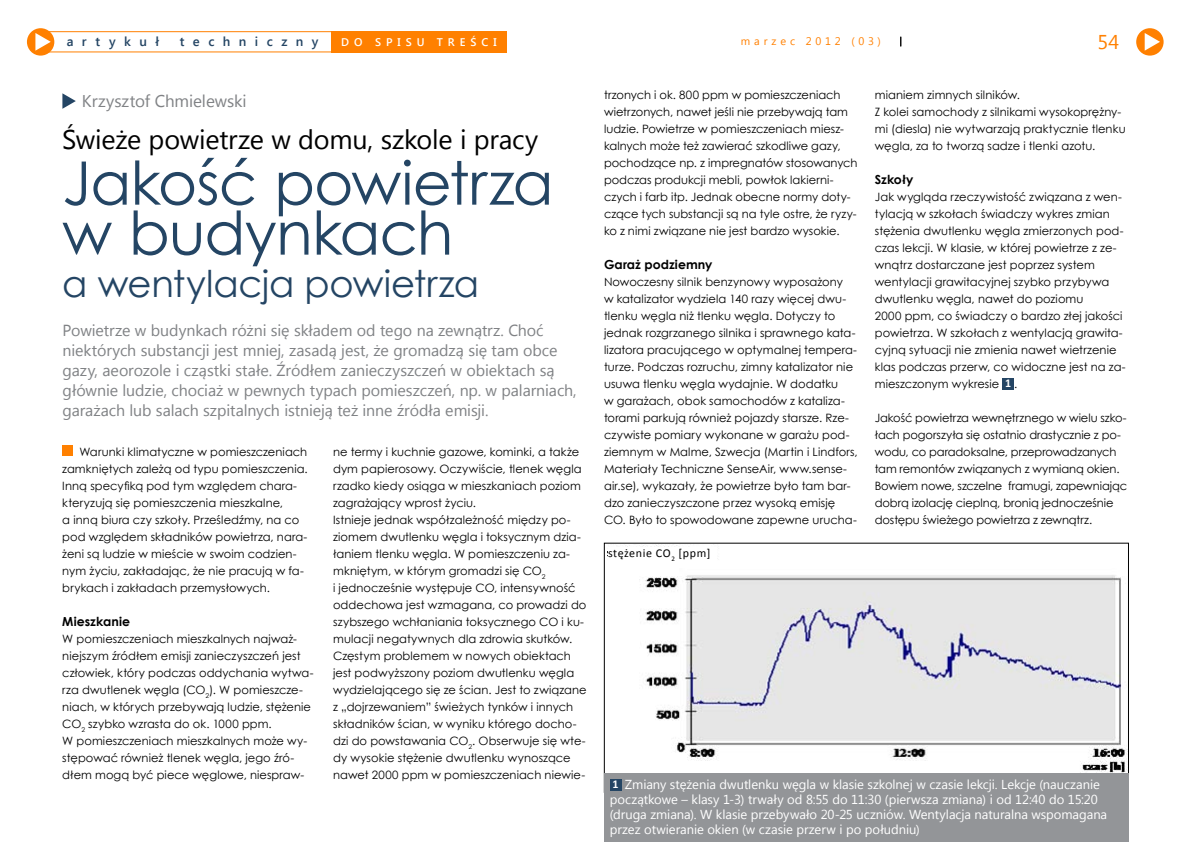
<style>
.page{position:relative;width:1191px;height:842px;background:#fff}
.page>*{position:absolute;margin:0;border:0;box-sizing:border-box;transform-origin:0 0}
.t1{font:60px/50px "Century Gothic";letter-spacing:-.015em;color:#244564}
.t2{font:37px "Century Gothic";letter-spacing:-.01em;color:#244564}
.t3{font:27px "Segoe UI";letter-spacing:-.01em;color:#000}
.t4{font:20px "Segoe UI";color:#ff8000}
.t5{font:17px "Segoe UI";letter-spacing:-.005em;color:#808285}
.t6{font:16px/20px "Segoe UI";letter-spacing:-.005em;color:#808285}
.t7{font:13px/15px "Segoe UI";letter-spacing:-.005em;color:#fff}
.t8{font:600 13px "Segoe UI";letter-spacing:.645em;color:#244564}
.t9{font:700 12.5px "Century Gothic";letter-spacing:.005em;color:#000}
.t10{font:12px "Calibri";letter-spacing:.045em;color:#000}
.t11{font:11.5px/17px "Century Gothic";letter-spacing:.005em;color:#000}
.t12{font:600 11.1px "Segoe UI";letter-spacing:.445em;color:#fff}
.t13{font:11px "Segoe UI";letter-spacing:.35em;color:#ff8000}
.s1{font-family:"Calibri";font-weight:700;font-size:12px;color:#fff}
.s2{font-family:"Calibri";font-weight:700;font-size:12px}
</style>
<div class="page">
<div style="left:27px;top:28px;width:27px;height:28px;background:#ff8000;border-radius:50%"></div>
<svg style="left:35px;top:33px;width:16px;height:17px"></svg>
<div style="left:1136px;top:28px;width:27px;height:28px;background:#ff8000;border-radius:50%"></div>
<svg style="left:1144px;top:33px;width:16px;height:18px"></svg>
<div style="left:33px;top:31px;width:310px;height:21px;border:1px solid #ff8000"></div>
<div style="left:331px;top:31px;width:176px;height:21px;background:#ff8000"></div>
<div style="left:1002px;top:378px;width:12px;height:12px;background:#244564"></div>
<div style="left:62px;top:446px;width:11px;height:10px;background:#ff8000"></div>
<svg style="left:62px;top:93px;width:14px;height:16px"></svg>
<img style="left:625px;top:545px;width:501px;height:228px">
<div style="left:604px;top:773px;width:524px;height:69px;background:#939598"></div>
<div style="left:610px;top:779px;width:11px;height:11px;background:#244564"></div>
<div style="left:608px;top:547px;width:109px;height:14px;background:#fff"></div>
<p class="t8" style="left:67px;top:32px;width:94px">artykuł</p>
<p class="t8" style="left:180px;top:32px;width:140px">techniczny</p>
<p class="t12" style="left:341px;top:34px;width:157px">do spisu treści</p>
<p class="t13" style="left:741px;top:34px;width:141px">marzec 2012 (03)</p>
<h3 class="t4" style="left:1097px;top:28px;width:23px">54</h3>
<h3 class="t5" style="left:82px;top:89px;width:166px">Krzysztof Chmielewski</h3>
<h3 class="t3" style="left:62px;top:121px;width:477px">Świeże powietrze w domu, szkole i pracy</h3>
<h1 class="t1" style="left:62px;top:157px;width:493px">Jakość powietrza w budynkach</h1>
<h2 class="t2" style="left:62px;top:257px;width:418px">a wentylacja powietrza</h2>
<p class="t6" style="left:63px;top:320px;width:516px">Powietrze w budynkach różni się składem od tego na zewnątrz. Choć niektórych substancji jest mniej, zasadą jest, że gromadzą się tam obce gazy, aeorozole i cząstki stałe. Źródłem zanieczyszczeń w obiektach są głównie ludzie, chociaż w pewnych typach pomieszczeń, np. w palarniach, garażach lub salach szpitalnych istnieją też inne źródła emisji.</p>
<p class="t11" style="left:62px;top:443px;width:247px;text-indent:17px">Warunki klimatyczne w pomieszczeniach zamkniętych zależą od typu pomieszczenia.<br>Inną specyfiką pod tym względem chara&shy;kteryzują się pomieszczenia mieszkalne,<br>a inną biura czy szkoły. Prześledźmy, na co pod względem składników powietrza, nara&shy;żeni są ludzie w mieście w swoim codzien&shy;nym życiu, zakładając, że nie pracują w fa&shy;brykach i zakładach przemysłowych.</p>
<p class="t9" style="left:62px;top:612px;width:69px">Mieszkanie</p>
<p class="t11" style="left:62px;top:630px;width:253px">W pomieszczeniach mieszkalnych najważ&shy;niejszym źródłem emisji zanieczyszczeń jest człowiek, który podczas oddychania wytwa&shy;rza dwutlenek węgla (CO<sub>2</sub>). W pomieszcze&shy;niach, w których przebywają ludzie, stężenie CO<sub>2</sub> szybko wzrasta do ok. 1000 ppm.<br>W pomieszczeniach mieszkalnych może wy&shy;stępować również tlenek węgla, jego źró&shy;dłem mogą być piece węglowe, niespraw-</p>
<p class="t11" style="left:333px;top:443px;width:255px">ne termy i kuchnie gazowe, kominki, a także dym papierosowy. Oczywiście, tlenek węgla rzadko kiedy osiąga w mieszkaniach poziom zagrażający wprost życiu.<br>Istnieje jednak współzależność między po&shy;ziomem dwutlenku węgla i toksycznym dzia&shy;łaniem tlenku węgla. W pomieszczeniu za&shy;mkniętym, w którym gromadzi się CO<sub>2<br></sub>i jednocześnie występuje CO, intensywność oddechowa jest wzmagana, co prowadzi do szybszego wchłaniania toksycznego CO i ku&shy;mulacji negatywnych dla zdrowia skutków.<br>Częstym problemem w nowych obiektach jest podwyższony poziom dwutlenku węgla wydzielającego się ze ścian. Jest to związane z „dojrzewaniem” świeżych tynków i innych składników ścian, w wyniku którego docho&shy;dzi do powstawania CO<sub>2</sub>. Obserwuje się wte&shy;dy wysokie stężenie dwutlenku wynoszące nawet 2000 ppm w pomieszczeniach niewie-</p>
<p class="t11" style="left:604px;top:86px;width:255px">trzonych i ok. 800 ppm w pomieszczeniach wietrzonych, nawet jeśli nie przebywają tam ludzie. Powietrze w pomieszczeniach miesz&shy;kalnych może też zawierać szkodliwe gazy, pochodzące np. z impregnatów stosowanych podczas produkcji mebli, powłok lakierni&shy;czych i farb itp. Jednak obecne normy doty&shy;czące tych substancji są na tyle ostre, że ryzy&shy;ko z nimi związane nie jest bardzo wysokie.</p>
<p class="t9" style="left:604px;top:255px;width:110px">Garaż podziemny</p>
<p class="t11" style="left:604px;top:273px;width:255px">Nowoczesny silnik benzynowy wyposażony<br>w katalizator wydziela 140 razy więcej dwu&shy;tlenku węgla niż tlenku węgla. Dotyczy to jednak rozgrzanego silnika i sprawnego kata&shy;lizatora pracującego w optymalnej tempera&shy;turze. Podczas rozruchu, zimny katalizator nie usuwa tlenku węgla wydajnie. W dodatku<br>w garażach, obok samochodów z kataliza&shy;torami parkują również pojazdy starsze. Rze&shy;czywiste pomiary wykonane w garażu pod&shy;ziemnym w Malme, Szwecja (Martin i Lindfors, Materiały Techniczne SenseAir, www.sense&shy;air.se), wykazały, że powietrze było tam bar&shy;dzo zanieczyszczone przez wysoką emisję CO. Było to spowodowane zapewne urucha-</p>
<p class="t10" style="left:608px;top:545px;width:104px">stężenie CO<sub>2</sub> [ppm]</p>
<p class="t11" style="left:874px;top:86px;width:252px">mianiem zimnych silników.<br>Z kolei samochody z silnikami wysokoprężny&shy;mi (diesla) nie wytwarzają praktycznie tlenku węgla, za to tworzą sadze i tlenki azotu.</p>
<p class="t9" style="left:874px;top:170px;width:40px">Szkoły</p>
<p class="t11" style="left:874px;top:188px;width:252px">Jak wygląda rzeczywistość związana z wen&shy;tylacją w szkołach świadczy wykres zmian stężenia dwutlenku węgla zmierzonych pod&shy;czas lekcji. W klasie, w której powietrze z ze&shy;wnątrz dostarczane jest poprzez system wentylacji grawitacyjnej szybko przybywa dwutlenku węgla, nawet do poziomu<br>2000 ppm, co świadczy o bardzo złej jakości powietrza. W szkołach z wentylacją grawita&shy;cyjną sytuacji nie zmienia nawet wietrzenie klas podczas przerw, co widoczne jest na za&shy;mieszczonym wykresie <span class="s1">1</span> .</p>
<p class="t11" style="left:874px;top:409px;width:254px">Jakość powietrza wewnętrznego w wielu szko&shy;łach pogorszyła się ostatnio drastycznie z po&shy;wodu, co paradoksalne, przeprowadzanych tam remontów związanych z wymianą okien.<br>Bowiem nowe, szczelne framugi, zapewniając dobrą izolację cieplną, bronią jednocześnie dostępu świeżego powietrza z zewnątrz.</p>
<p class="t7" style="left:610px;top:776px;width:499px"><span class="s2">1</span> Zmiany stężenia dwutlenku węgla w klasie szkolnej w czasie lekcji. Lekcje (nauczanie początkowe – klasy 1-3) trwały od 8:55 do 11:30 (pierwsza zmiana) i od 12:40 do 15:20 (druga zmiana). W klasie przebywało 20-25 uczniów. Wentylacja naturalna wspomagana przez otwieranie okien (w czasie przerw i po południu)</p>
</div>
